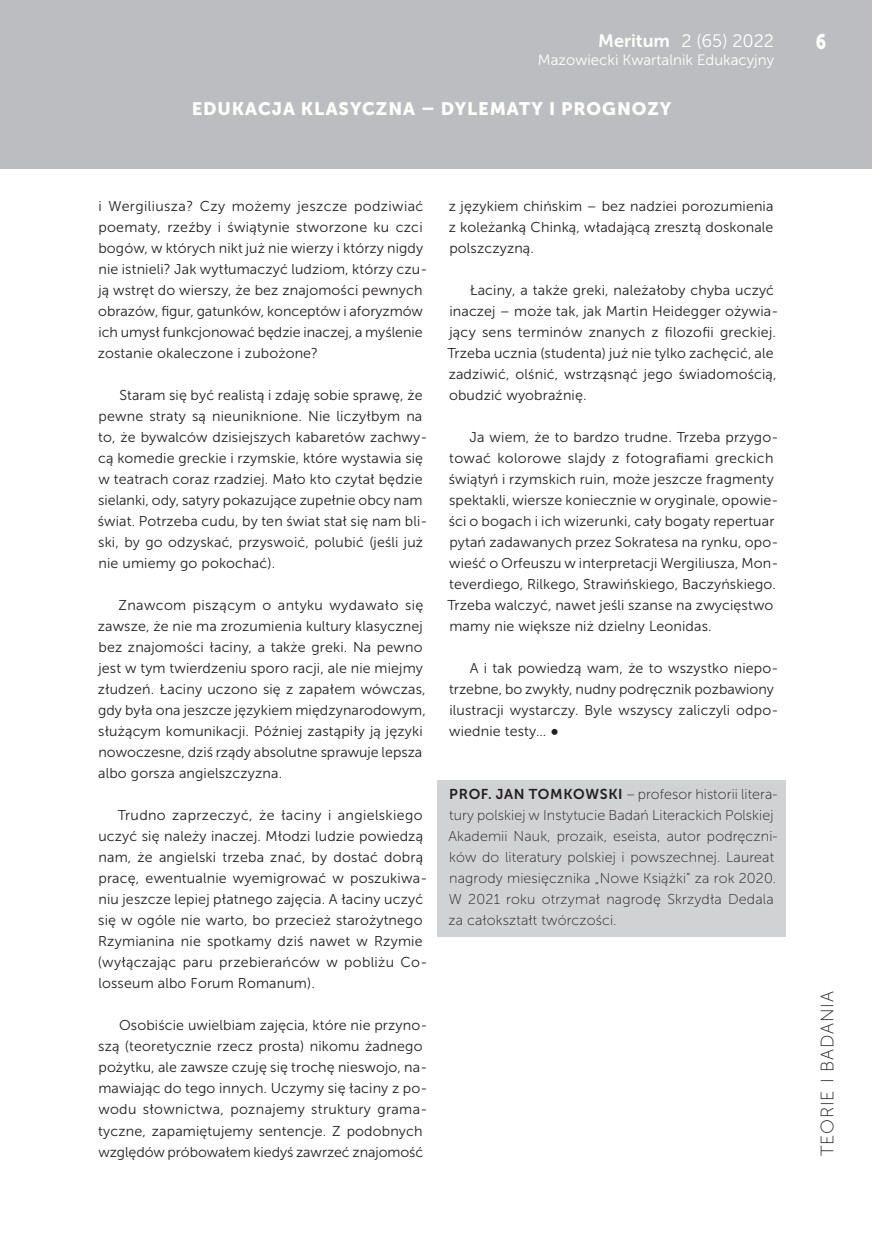
<style>
.page{position:relative;width:872px;height:1234px;background:#fff}
.page>*{position:absolute;margin:0;border:0;box-sizing:border-box;transform-origin:0 0}
.t1{font:21px "Museo Sans 900";color:#fff;scale:.8 1}
.t2{font:18px "Museo Sans 900";letter-spacing:.05em;color:#fff}
.t3{font:18px "Museo Sans 300";color:#fff}
.t4{font:18px "Museo Sans 100";letter-spacing:.05em;color:#231f20}
.t5{font:15px "Museo Sans 300";color:#fff}
.PODSTAWOWY_MERITUM{font:14.25px/21px "Museo Sans 300";letter-spacing:.01em;color:#231f20}
.PODSTAWOWY_MERITUM-2{font:14.25px/21px "Museo Sans 100";letter-spacing:.01em;color:#231f20}
.s1{font-family:"Museo Sans 700"}
.s2{font-size:21px}
</style>
<div class="page">
<div style="left:0;top:0;width:872px;height:169px;background:#bcbdc0"></div>
<div style="left:437px;top:780px;width:348px;height:156px;background:#d1d2d4"></div>
<p class="t3" style="left:598px;top:31px;width:177px"><span class="s1">Meritum</span> 2 (65) 2022</p>
<p class="t5" style="left:538px;top:52px;width:238px">Mazowiecki Kwartalnik Edukacyjny</p>
<p class="t2" style="left:192px;top:99px;width:481px">EDUKACJA KLASYCZNA – DYLEMATY I PROGNOZY</p>
<p class="PODSTAWOWY_MERITUM" style="left:98px;top:195px;width:331px">i Wergiliusza? Czy możemy jeszcze podziwiać poematy, rzeźby i świątynie stworzone ku czci bogów, w których nikt już nie wierzy i którzy nigdy nie istnieli? Jak wytłumaczyć ludziom, którzy czu&shy;ją wstręt do wierszy, że bez znajomości pewnych obrazów, figur, gatunków, konceptów i aforyzmów ich umysł funkcjonować będzie inaczej, a myślenie zostanie okaleczone i zubożone?</p>
<p class="PODSTAWOWY_MERITUM" style="left:98px;top:384px;width:331px;text-indent:22px">Staram się być realistą i zdaję sobie sprawę, że pewne straty są nieuniknione. Nie liczyłbym na to, że bywalców dzisiejszych kabaretów zachwy&shy;cą komedie greckie i rzymskie, które wystawia się w teatrach coraz rzadziej. Mało kto czytał będzie sielanki, ody, satyry pokazujące zupełnie obcy nam świat. Potrzeba cudu, by ten świat stał się nam bli&shy;ski, by go odzyskać, przyswoić, polubić (jeśli już nie umiemy go pokochać).</p>
<p class="PODSTAWOWY_MERITUM" style="left:98px;top:594px;width:329px;text-indent:21px">Znawcom piszącym o antyku wydawało się zawsze, że nie ma zrozumienia kultury klasycznej bez znajomości łaciny, a także greki. Na pewno jest w tym twierdzeniu sporo racji, ale nie miejmy złudzeń. Łaciny uczono się z zapałem wówczas, gdy była ona jeszcze językiem międzynarodowym, służącym komunikacji. Później zastąpiły ją języki nowoczesne, dziś rządy absolutne sprawuje lepsza albo gorsza angielszczyzna.</p>
<p class="PODSTAWOWY_MERITUM" style="left:98px;top:804px;width:331px;text-indent:20px">Trudno zaprzeczyć, że łaciny i angielskiego uczyć się należy inaczej. Młodzi ludzie powiedzą nam, że angielski trzeba znać, by dostać dobrą pracę, ewentualnie wyemigrować w poszukiwa&shy;niu jeszcze lepiej płatnego zajęcia. A łaciny uczyć się w ogóle nie warto, bo przecież starożytnego Rzymianina nie spotkamy dziś nawet w Rzymie (wyłączając paru przebierańców w pobliżu Co&shy;losseum albo Forum Romanum).</p>
<p class="PODSTAWOWY_MERITUM" style="left:98px;top:1014px;width:331px;text-indent:21px">Osobiście uwielbiam zajęcia, które nie przyno&shy;szą (teoretycznie rzecz prosta) nikomu żadnego pożytku, ale zawsze czuję się trochę nieswojo, na&shy;mawiając do tego innych. Uczymy się łaciny z po&shy;wodu słownictwa, poznajemy struktury grama&shy;tyczne, zapamiętujemy sentencje. Z podobnych względów próbowałem kiedyś zawrzeć znajomość</p>
<p class="PODSTAWOWY_MERITUM" style="left:449px;top:195px;width:326px;text-align:justify">z językiem chińskim – bez nadziei porozumienia z koleżanką Chinką, władającą zresztą doskonale polszczyzną.</p>
<p class="PODSTAWOWY_MERITUM" style="left:447px;top:279px;width:332px;text-indent:22px">Łaciny, a także greki, należałoby chyba uczyć inaczej – może tak, jak Martin Heidegger ożywia&shy;jący sens terminów znanych z filozofii greckiej.<br>Trzeba ucznia (studenta) już nie tylko zachęcić, ale zadziwić, olśnić, wstrząsnąć jego świadomością, obudzić wyobraźnię.</p>
<p class="PODSTAWOWY_MERITUM" style="left:447px;top:426px;width:332px;text-indent:22px">Ja wiem, że to bardzo trudne. Trzeba przygo&shy;tować kolorowe slajdy z fotografiami greckich świątyń i rzymskich ruin, może jeszcze fragmenty spektakli, wiersze koniecznie w oryginale, opowie&shy;ści o bogach i ich wizerunki, cały bogaty repertuar pytań zadawanych przez Sokratesa na rynku, opo&shy;wieść o Orfeuszu w interpretacji Wergiliusza, Mon&shy;teverdiego, Rilkego, Strawińskiego, Baczyńskiego.<br>Trzeba walczyć, nawet jeśli szanse na zwycięstwo mamy nie większe niż dzielny Leonidas.</p>
<p class="PODSTAWOWY_MERITUM" style="left:449px;top:657px;width:331px;text-indent:20px">A i tak powiedzą wam, że to wszystko niepo&shy;trzebne, bo zwykły, nudny podręcznik pozbawiony ilustracji wystarczy. Byle wszyscy zaliczyli odpo&shy;wiednie testy… <span class="s2">•</span></p>
<p class="PODSTAWOWY_MERITUM-2" style="left:448px;top:783px;width:331px"><span class="s1">PROF. JAN TOMKOWSKI</span> – profesor historii litera&shy;tury polskiej w Instytucie Badań Literackich Polskiej Akademii Nauk, prozaik, eseista, autor podręczni&shy;ków do literatury polskiej i powszechnej. Laureat nagrody miesięcznika „Nowe Książki” za rok 2020.<br>W 2021 roku otrzymał nagrodę Skrzydła Dedala za całokształt twórczości.</p>
<h1 class="t1" style="left:815px;top:29px;width:14px">6</h1>
<p class="t4" style="left:817px;top:1156px;width:167px;rotate:-90deg">TEORIE I BADANIA</p>
</div>
